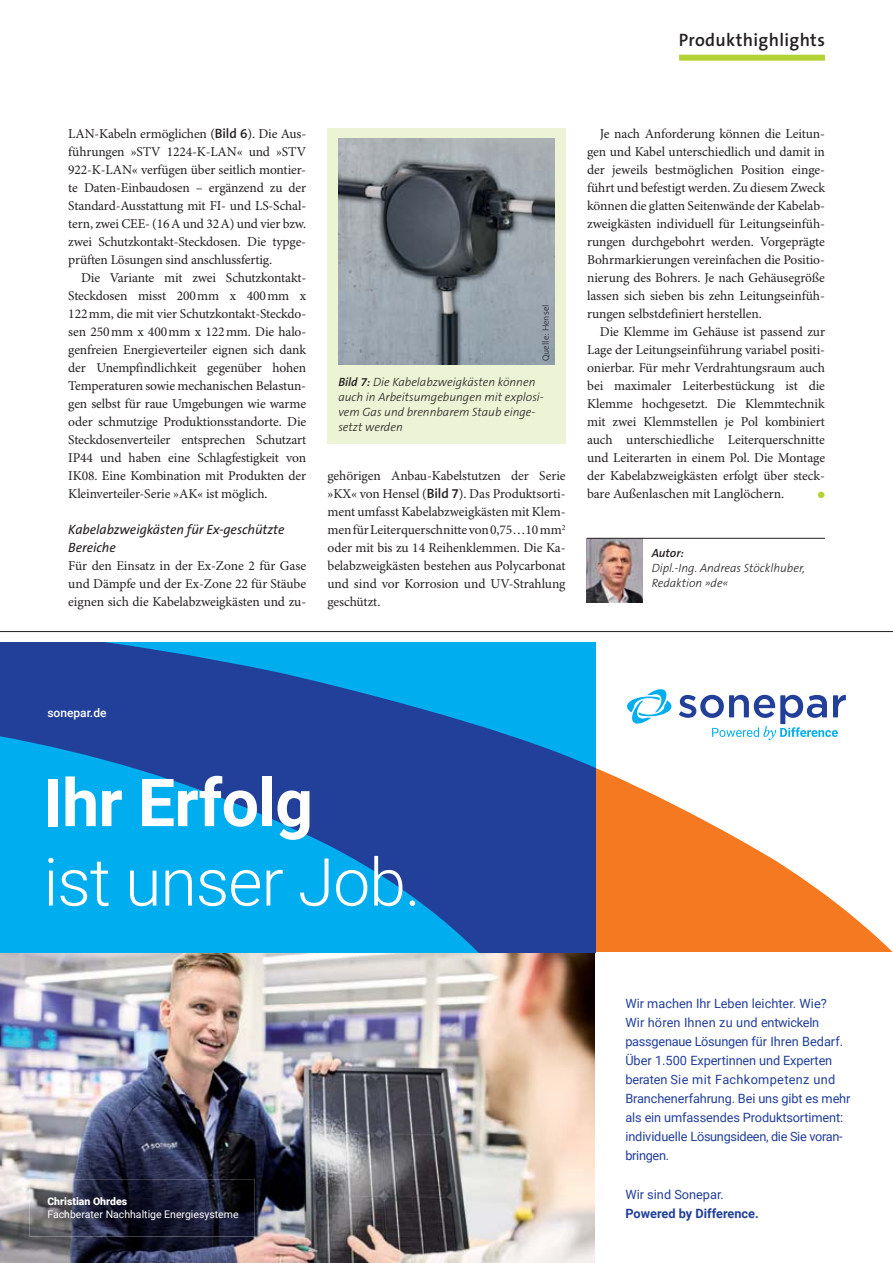
<style>
.page{position:relative;width:893px;height:1263px;background:#fff}
.page>*{position:absolute;margin:0;border:0;box-sizing:border-box;transform-origin:0 0}
.t1{font:300 66.15px "Roboto";letter-spacing:-.015em;color:#fff}
.t2{font:700 66.15px "Roboto";letter-spacing:-.01em;color:#fff}
.t3{font:600 18px "The Sans Os F";letter-spacing:.02em;color:#231f20}
.t4{font:13.5px/18px "Minion Pro";letter-spacing:-.005em;color:#231f20;text-align:justify}
.t5{font:italic 13.5px/18px "The Sans Os F";letter-spacing:-.005em;color:#231f20}
.t6{font:12.75px/19px "Roboto";letter-spacing:-.01em;color:#223f9a}
.t7{font:700 12.75px "Roboto";color:#223f9a}
.t8{font:italic 300 12px/15px "The Sans Os F";color:#231f20}
.t9{font:500 12px "Roboto";color:#fff}
.t10{font:italic 600 12px "The Sans Os F";letter-spacing:-.005em;color:#231f20}
.t11{font:10.5px "Roboto";color:#fff}
.t12{font:900 10.5px "Roboto";color:#fff}
.t13{font:300 9px "The Sans Os F";color:#231f20}
.t14{font:9px "Zapf Dingbats Std";color:#b3d334}
.s1{font-family:"The Sans Os F";font-weight:600}
.s2{font-weight:600}
</style>
<div class="page">
<div style="left:327px;top:128px;width:239px;height:316px;background:#edf3d5"></div>
<img style="left:338px;top:138px;width:217px;height:227px">
<img style="left:0;top:953px;width:595px;height:310px">
<svg style="left:595px;top:642px;width:298px;height:311px"></svg>
<svg style="left:0;top:642px;width:595px;height:311px;background:#1175c3"></svg>
<img style="left:30px;top:1179px;width:225px;height:57px">
<svg style="left:627px;top:689px;width:44px;height:34px"></svg>
<svg style="left:679px;top:695px;width:167px;height:45px"></svg>
<hr style="left:0;top:631px;width:893px;height:1px;background:#231f20">
<img style="left:587px;top:539px;width:55px;height:63px">
<hr style="left:587px;top:538px;width:238px;height:1px;background:#231f20">
<div style="left:679px;top:55px;width:146px;height:6px;background:#b3d235"></div>
<h2 class="t3" style="left:679px;top:31px;width:148px">Produkthighlights</h2>
<p class="t4" style="left:68px;top:126px;width:239px">LAN-Kabeln ermöglichen (<span class="s1">Bild 6</span>). Die Aus&shy;führungen »STV 1224-K-LAN« und »STV 922-K-LAN« verfügen über seitlich montier&shy;te Daten-Einbaudosen – ergänzend zu der Standard-Ausstattung mit FI- und LS-Schal&shy;tern, zwei CEE- (16 A und 32 A) und vier bzw. zwei Schutzkontakt-Steckdosen. Die typge&shy;prüften Lösungen sind anschlussfertig.</p>
<p class="t4" style="left:68px;top:270px;width:239px;text-indent:13px">Die Variante mit zwei Schutzkontakt-Steckdosen misst 200 mm x 400 mm x 122 mm, die mit vier Schutzkontakt-Steckdo&shy;sen 250 mm x 400 mm x 122 mm. Die halo&shy;genfreien Energieverteiler eignen sich dank der Unempfindlichkeit gegenüber hohen Temperaturen sowie mechanischen Belastun&shy;gen selbst für raue Umgebungen wie warme oder schmutzige Produktionsstandorte. Die Steckdosenverteiler entsprechen Schutzart IP44 und haben eine Schlagfestigkeit von IK08. Eine Kombination mit Produkten der Kleinverteiler-Serie »AK« ist möglich.</p>
<p class="t5" style="left:68px;top:522px;width:218px">Kabelabzweigkästen für Ex-geschützte<br>Bereiche</p>
<p class="t4" style="left:68px;top:558px;width:239px">Für den Einsatz in der Ex-Zone 2 für Gase und Dämpfe und der Ex-Zone 22 für Stäube eignen sich die Kabelabzweigkästen und zu-</p>
<p class="t13" style="left:541px;top:361px;width:58px;rotate:-90deg">Quelle: Hensel</p>
<p class="t8" style="left:338px;top:376px;width:207px"><span class="s2">Bild 7:</span> Die Kabelabzweigkästen können auch in Arbeitsumgebungen mit explosi&shy;vem Gas und brennbarem Staub einge&shy;setzt werden</p>
<p class="t4" style="left:327px;top:468px;width:240px">gehörigen Anbau-Kabelstutzen der Serie »KX« von Hensel (<span class="s1">Bild 7</span>). Das Produktsorti&shy;ment umfasst Kabelabzweigkästen mit Klem&shy;men für Leiterquerschnitte von 0,75…10 mm<sup>2 </sup>oder mit bis zu 14 Reihenklemmen. Die Ka&shy;belabzweigkästen bestehen aus Polycarbonat und sind vor Korrosion und UV-Strahlung geschützt.</p>
<p class="t4" style="left:587px;top:126px;width:239px;text-indent:13px">Je nach Anforderung können die Leitun&shy;gen und Kabel unterschiedlich und damit in der jeweils bestmöglichen Position einge&shy;führt und befestigt werden. Zu diesem Zweck können die glatten Seitenwände der Kabelab&shy;zweigkästen individuell für Leitungseinfüh&shy;rungen durchgebohrt werden. Vorgeprägte Bohrmarkierungen vereinfachen die Positio&shy;nierung des Bohrers. Je nach Gehäusegröße lassen sich sieben bis zehn Leitungseinfüh&shy;rungen selbstdefiniert herstellen.</p>
<p class="t4" style="left:587px;top:324px;width:239px;text-indent:13px">Die Klemme im Gehäuse ist passend zur Lage der Leitungseinführung variabel positi&shy;onierbar. Für mehr Verdrahtungsraum auch bei maximaler Leiterbestückung ist die Klemme hochgesetzt. Die Klemmtechnik mit zwei Klemmstellen je Pol kombiniert auch unterschiedliche Leiterquerschnitte und Leiterarten in einem Pol. Die Montage der Kabelabzweigkästen erfolgt über steck&shy;bare Außenlaschen mit Langlöchern.</p>
<p class="t14" style="left:818px;top:490px;width:9px">●</p>
<p class="t10" style="left:652px;top:546px;width:34px">Autor:</p>
<p class="t8" style="left:652px;top:562px;width:155px">Dipl.-Ing. Andreas Stöcklhuber,<br>Redaktion »de«</p>
<p class="t9" style="left:47px;top:706px;width:61px">sonepar.de</p>
<h1 class="t2" style="left:43px;top:765px;width:271px">Ihr Erfolg</h1>
<h1 class="t1" style="left:43px;top:844px;width:379px">ist unser Job.</h1>
<p class="t12" style="left:47px;top:1195px;width:81px">Christian Ohrdes</p>
<p class="t11" style="left:47px;top:1208px;width:193px">Fachberater Nachhaltige Energiesysteme</p>
<p class="t6" style="left:625px;top:994px;width:227px">Wir machen Ihr Leben leichter. Wie?<br>Wir hören Ihnen zu und entwickeln passgenaue Lösungen für Ihren Bedarf.<br>Über 1.500 Expertinnen und Experten beraten Sie mit Fachkompetenz und Branchenerfahrung. Bei uns gibt es mehr als ein umfassendes Produktsortiment: individuelle Lösungsideen, die Sie voran&shy;bringen.</p>
<p class="t6" style="left:625px;top:1184px;width:100px">Wir sind Sonepar.</p>
<p class="t7" style="left:625px;top:1206px;width:135px">Powered by Difference.</p>
</div>
